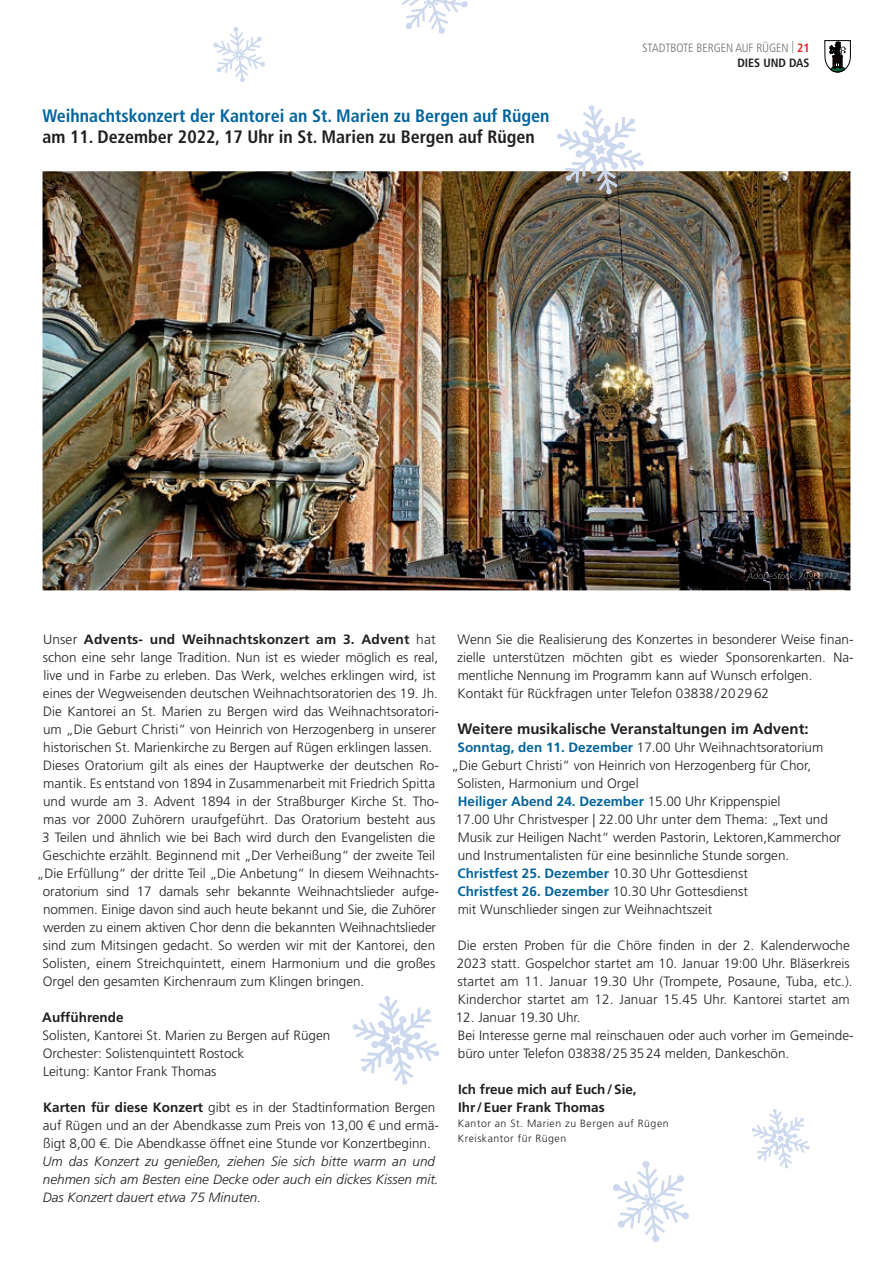
<style>
.page{position:relative;width:893px;height:1263px;background:#fff}
.page>*{position:absolute;margin:0;border:0;box-sizing:border-box;transform-origin:0 0}
.t1{font:700 condensed 18px "Frutiger LT Std";color:#00649d}
.t2{font:700 condensed 18px "Frutiger LT Std";color:#231f20}
.t3{font:700 15px "Frutiger LT Std";color:#231f20}
.t4{font:300 13.5px/18px "Frutiger LT Std";color:#231f20}
.t5{font:italic 300 13.5px/18px "Frutiger LT Std";color:#231f20}
.t6{font:700 13.5px "Frutiger LT Std";color:#00649d}
.t7{font:700 13.5px/18px "Frutiger LT Std";color:#231f20}
.t8{font:300 condensed 12px/15px "Frutiger LT Std";color:#6c6d70;text-align:right}
.t9{font:300 10.5px/15px "Frutiger LT Std";letter-spacing:.05em;color:#231f20}
.s1{font-weight:700;color:#ee1d23}
.s2{font-weight:700;color:#231f20}
.s3{font-weight:300}
.s4{font-weight:700}
.s5{font-weight:700;color:#00649d}
.s6{font-weight:300;color:#231f20}
</style>
<div class="page">
<svg style="left:824px;top:40px;width:27px;height:32px"></svg>
<svg style="left:352px;top:996px;width:87px;height:89px"></svg>
<img style="left:43px;top:171px;width:807px;height:419px">
<img style="left:747px;top:572px;width:91px;height:8px">
<svg style="left:557px;top:105px;width:87px;height:89px"></svg>
<svg style="left:752px;top:1109px;width:58px;height:60px"></svg>
<svg style="left:213px;top:27px;width:52px;height:55px"></svg>
<svg style="left:613px;top:1161px;width:76px;height:81px"></svg>
<svg style="left:401px;top:0;width:67px;height:34px"></svg>
<h1 class="t1" style="left:43px;top:105px;width:508px">Weihnachtskonzert der Kantorei an St. Marien zu Bergen auf Rügen</h1>
<h1 class="t2" style="left:43px;top:126px;width:494px">am 11. Dezember 2022, 17 Uhr in St. Marien zu Bergen auf Rügen</h1>
<p class="t8" style="left:642px;top:40px;width:169px">STADTBOTE BERGEN AUF RÜGEN | <span class="s1">21<br></span><span class="s2">DIES UND DAS</span></p>
<p class="t7" style="left:43px;top:631px;width:394px"><span class="s3">Unser</span> Advents- und Weihnachtskonzert am 3. Advent <span class="s3">hat</span></p>
<p class="t4" style="left:43px;top:649px;width:397px">schon eine sehr lange Tradition. Nun ist es wieder möglich es real,</p>
<p class="t4" style="left:43px;top:667px;width:394px">live und in Farbe zu erleben. Das Werk, welches erklingen wird, ist</p>
<p class="t4" style="left:43px;top:685px;width:397px">eines der Wegweisenden deutschen Weihnachtsoratorien des 19. Jh.</p>
<p class="t4" style="left:43px;top:703px;width:397px">Die Kantorei an St. Marien zu Bergen wird das Weihnachtsoratori-</p>
<p class="t4" style="left:43px;top:721px;width:395px">um „Die Geburt Christi“ von Heinrich von Herzogenberg in unserer</p>
<p class="t4" style="left:43px;top:739px;width:391px">historischen St. Marienkirche zu Bergen auf Rügen erklingen lassen.</p>
<p class="t4" style="left:43px;top:757px;width:397px">Dieses Oratorium gilt als eines der Hauptwerke der deutschen Ro-</p>
<p class="t4" style="left:43px;top:775px;width:393px">mantik. Es entstand von 1894 in Zusammenarbeit mit Friedrich Spitta</p>
<p class="t4" style="left:43px;top:793px;width:397px">und wurde am 3. Advent 1894 in der Straßburger Kirche St. Tho-</p>
<p class="t4" style="left:43px;top:811px;width:394px">mas vor 2000 Zuhörern uraufgeführt. Das Oratorium besteht aus</p>
<p class="t4" style="left:42px;top:829px;width:394px">3 Teilen und ähnlich wie bei Bach wird durch den Evangelisten die</p>
<p class="t4" style="left:43px;top:847px;width:394px">Geschichte erzählt. Beginnend mit „Der Verheißung“ der zweite Teil</p>
<p class="t4" style="left:37px;top:865px;width:403px">„Die Erfüllung“ der dritte Teil „Die Anbetung“ In diesem Weihnachts-</p>
<p class="t4" style="left:43px;top:883px;width:397px">oratorium sind 17 damals sehr bekannte Weihnachtslieder aufge-</p>
<p class="t4" style="left:43px;top:901px;width:394px">nommen. Einige davon sind auch heute bekannt und Sie, die Zuhörer</p>
<p class="t4" style="left:43px;top:919px;width:394px">werden zu einem aktiven Chor denn die bekannten Weihnachtslieder</p>
<p class="t4" style="left:43px;top:937px;width:394px">sind zum Mitsingen gedacht. So werden wir mit der Kantorei, den</p>
<p class="t4" style="left:42px;top:955px;width:394px">Solisten, einem Streichquintett, einem Harmonium und die großes</p>
<p class="t4" style="left:43px;top:973px;width:323px">Orgel den gesamten Kirchenraum zum Klingen bringen.</p>
<p class="t7" style="left:42px;top:1008px;width:83px">Aufführende</p>
<p class="t4" style="left:42px;top:1027px;width:289px">Solisten, Kantorei St. Marien zu Bergen auf Rügen<br>Orchester: Solistenquintett Rostock<br>Leitung: Kantor Frank Thomas</p>
<p class="t4" style="left:43px;top:1099px;width:398px"><span class="s4">Karten für diese Konzert</span> gibt es in der Stadtinformation Bergen auf Rügen und an der Abendkasse zum Preis von 13,00 € und ermä&shy;ßigt 8,00 €. Die Abendkasse öffnet eine Stunde vor Konzertbeginn.</p>
<p class="t5" style="left:43px;top:1153px;width:398px">Um das Konzert zu genießen, ziehen Sie sich bitte warm an und nehmen sich am Besten eine Decke oder auch ein dickes Kissen mit.<br>Das Konzert dauert etwa 75 Minuten.</p>
<p class="t4" style="left:457px;top:631px;width:398px">Wenn Sie die Realisierung des Konzertes in besonderer Weise finan&shy;zielle unterstützen möchten gibt es wieder Sponsorenkarten. Na&shy;mentliche Nennung im Programm kann auf Wunsch erfolgen.<br>Kontakt für Rückfragen unter Telefon 03838 / 20 29 62</p>
<p class="t3" style="left:457px;top:720px;width:353px">Weitere musikalische Veranstaltungen im Advent:</p>
<p class="t4" style="left:457px;top:739px;width:367px"><span class="s5">Sonntag, den 11. Dezember</span> 17.00 Uhr Weihnachtsoratorium</p>
<p class="t4" style="left:452px;top:757px;width:361px">„Die Geburt Christi“ von Heinrich von Herzogenberg für Chor,</p>
<p class="t4" style="left:457px;top:775px;width:183px">Solisten, Harmonium und Orgel</p>
<p class="t6" style="left:458px;top:794px;width:324px">Heiliger Abend 24. Dezember <span class="s6">15.00 Uhr Krippenspiel</span></p>
<p class="t4" style="left:456px;top:811px;width:374px">17.00 Uhr Christvesper | 22.00 Uhr unter dem Thema: „Text und</p>
<p class="t4" style="left:458px;top:829px;width:385px">Musik zur Heiligen Nacht“ werden Pastorin, Lektoren,Kammerchor</p>
<p class="t4" style="left:458px;top:847px;width:333px">und Instrumentalisten für eine besinnliche Stunde sorgen.</p>
<p class="t6" style="left:457px;top:866px;width:292px">Christfest 25. Dezember <span class="s6">10.30 Uhr Gottesdienst</span></p>
<p class="t6" style="left:457px;top:884px;width:292px">Christfest 26. Dezember <span class="s6">10.30 Uhr Gottesdienst</span></p>
<p class="t4" style="left:458px;top:901px;width:256px">mit Wunschlieder singen zur Weihnachtszeit</p>
<p class="t4" style="left:457px;top:937px;width:397px">Die ersten Proben für die Chöre finden in der 2. Kalenderwoche 2023 statt. Gospelchor startet am 10. Januar 19:00 Uhr. Bläserkreis startet am 11. Januar 19.30 Uhr (Trompete, Posaune, Tuba, etc.).<br>Kinderchor startet am 12. Januar 15.45 Uhr. Kantorei startet am</p>
<p class="t4" style="left:456px;top:1009px;width:399px">12. Januar 19.30 Uhr.<br>Bei Interesse gerne mal reinschauen oder auch vorher im Gemeinde&shy;büro unter Telefon 03838 / 25 35 24 melden, Dankeschön.</p>
<p class="t7" style="left:458px;top:1080px;width:180px">Ich freue mich auf Euch / Sie,<br>Ihr / Euer Frank Thomas</p>
<p class="t9" style="left:458px;top:1116px;width:212px">Kantor an St. Marien zu Bergen auf Rügen<br>Kreiskantor für Rügen</p>
</div>
